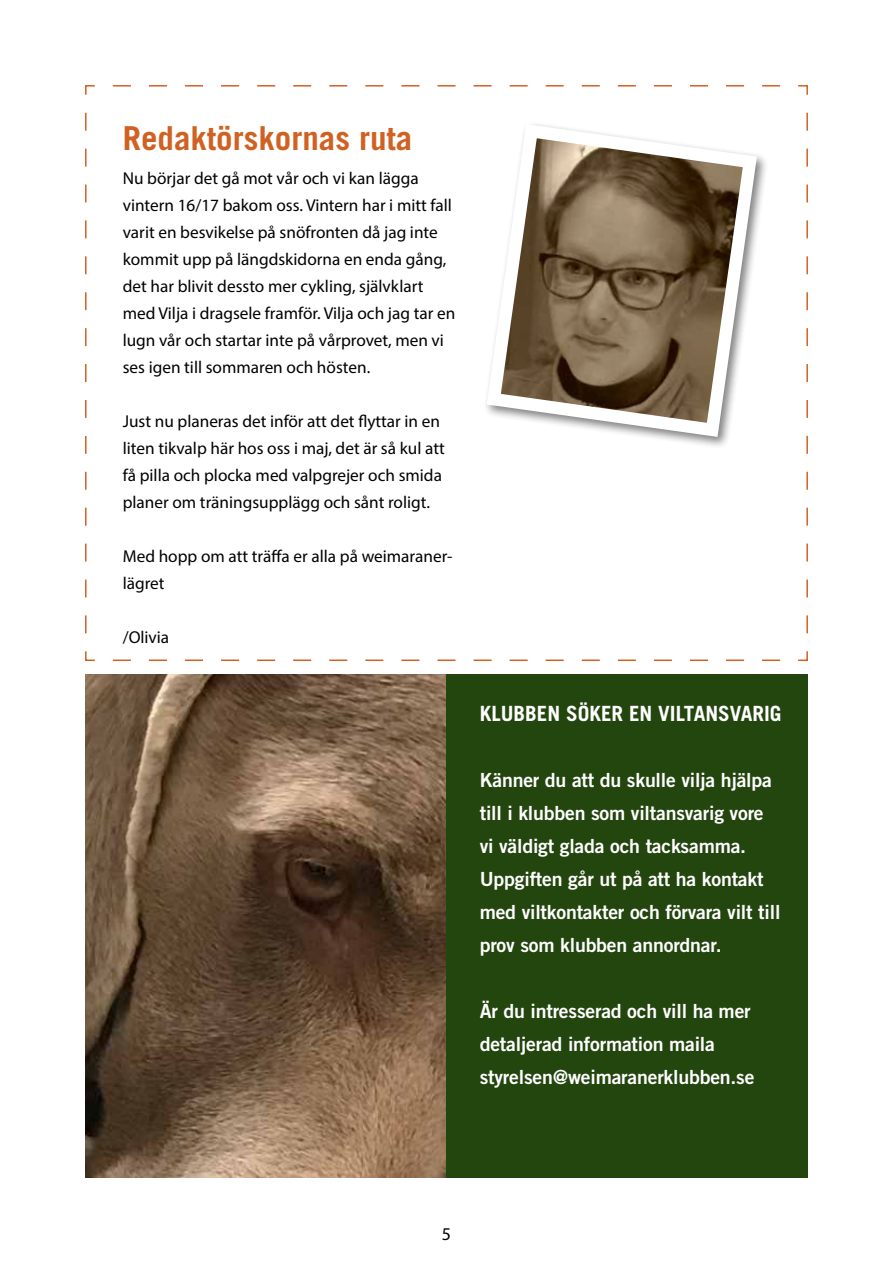
<style>
.page{position:relative;width:893px;height:1263px;background:#fff}
.page>*{position:absolute;margin:0;border:0;box-sizing:border-box;transform-origin:0 0}
.t1{font:700 33px "Trade Gothic";color:#d06123}
.t2{font:700 21px "Trade Gothic";color:#fff}
.t3{font:19.5px/33px "Trade Gothic Bold Two";letter-spacing:-.01em;color:#fff}
.t4{font:18px "Myriad Pro";color:#000}
.t5{font:17.25px/27px "Myriad Pro";color:#000}
</style>
<div class="page">
<svg style="left:85px;top:85px;width:723px;height:576px"></svg>
<img style="left:85px;top:674px;width:361px;height:504px">
<div style="left:446px;top:674px;width:362px;height:504px;background:#23450e"></div>
<h1 class="t1" style="left:123px;top:118px;width:291px">Redaktörskornas ruta</h1>
<p class="t5" style="left:123px;top:165px;width:334px">Nu börjar det gå mot vår och vi kan lägga vintern 16/17 bakom oss. Vintern har i mitt fall varit en besvikelse på snöfronten då jag inte kommit upp på längdskidorna en enda gång, det har blivit dessto mer cykling, självklart med Vilja i dragsele framför. Vilja och jag tar en lugn vår och startar inte på vårprovet, men vi ses igen till sommaren och hösten.</p>
<p class="t5" style="left:123px;top:407px;width:324px">Just nu planeras det inför att det flyttar in en liten tikvalp här hos oss i maj, det är så kul att få pilla och plocka med valpgrejer och smida planer om träningsupplägg och sånt roligt.</p>
<p class="t5" style="left:123px;top:542px;width:331px">Med hopp om att träffa er alla på weimaraner&shy;lägret</p>
<p class="t5" style="left:123px;top:623px;width:48px">/Olivia</p>
<p class="t2" style="left:480px;top:701px;width:303px">KLUBBEN SÖKER EN VILTANSVARIG</p>
<p class="t3" style="left:480px;top:763px;width:302px">Känner du att du skulle vilja hjälpa till i klubben som viltansvarig vore vi väldigt glada och tacksamma.<br>Uppgiften går ut på att ha kontakt med viltkontakter och förvara vilt till prov som klubben annordnar.</p>
<p class="t3" style="left:480px;top:994px;width:276px">Är du intresserad och vill ha mer detaljerad information maila styrelsen@weimaranerklubben.se</p>
<p class="t4" style="left:442px;top:1223px;width:11px">5</p>
</div>
